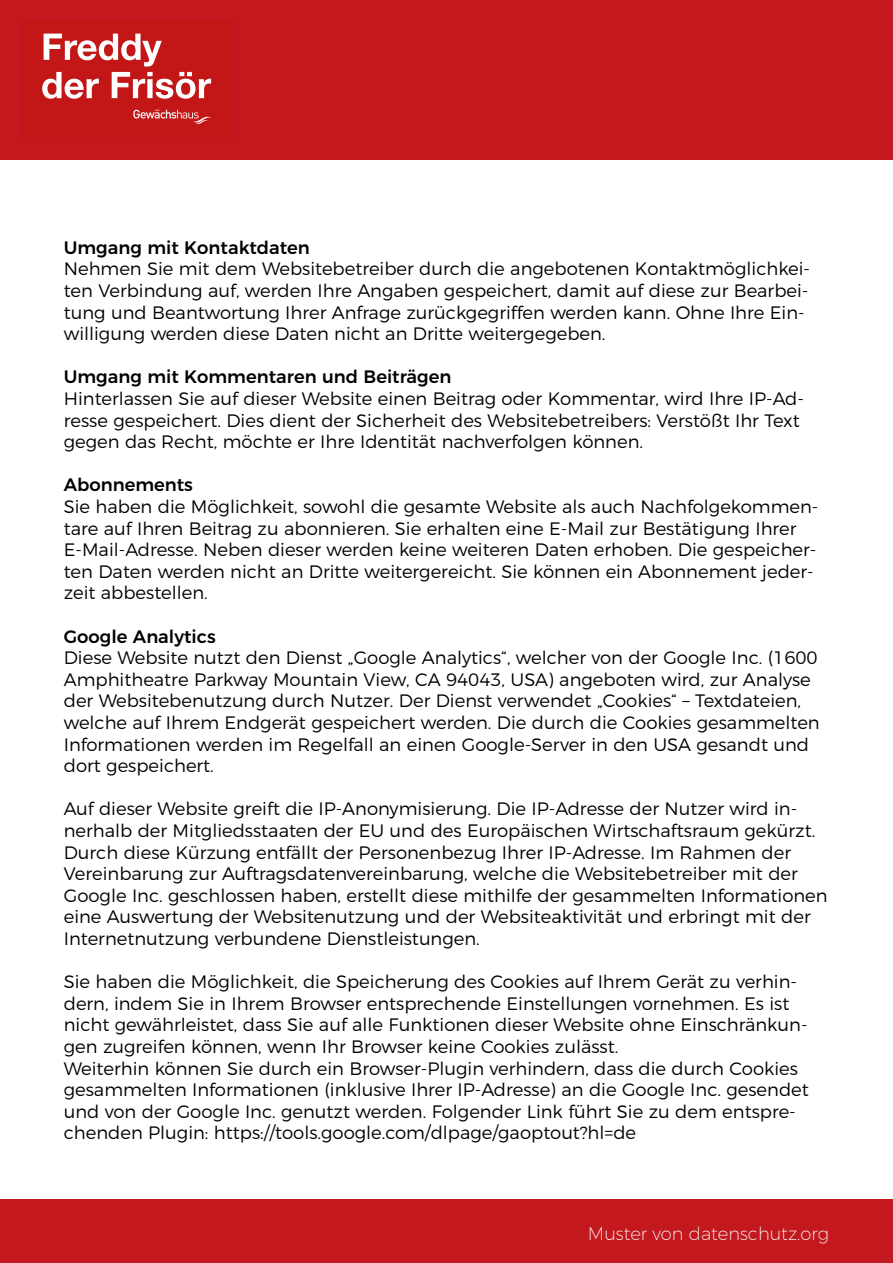
<style>
.page{position:relative;width:893px;height:1263px;background:#fff}
.page>*{position:absolute;margin:0;border:0;box-sizing:border-box;transform-origin:0 0}
.t1{font:300 18px/21.6px "Montserrat";color:#000}
.t2{font:500 18px "Montserrat";color:#000}
.t3{font:200 18px "Montserrat";color:#fff}
</style>
<div class="page">
<div style="left:0;top:0;width:893px;height:159px;background:#c3181d"></div>
<div style="left:21px;top:21px;width:213px;height:117px;background:#c31717"></div>
<svg style="left:133px;top:109px;width:78px;height:15px"></svg>
<svg style="left:42px;top:34px;width:169px;height:65px"></svg>
<div style="left:0;top:1199px;width:892px;height:64px;background:#c3181d"></div>
<p class="t2" style="left:64px;top:233px;width:248px">Umgang mit Kontaktdaten</p>
<p class="t1" style="left:64px;top:257px;width:748px">Nehmen Sie mit dem Websitebetreiber durch die angebotenen Kontaktmöglichkei&shy;ten Verbindung auf, werden Ihre Angaben gespeichert, damit auf diese zur Bearbei&shy;tung und Beantwortung Ihrer Anfrage zurückgegriffen werden kann. Ohne Ihre Ein&shy;willigung werden diese Daten nicht an Dritte weitergegeben.</p>
<p class="t2" style="left:64px;top:362px;width:389px">Umgang mit Kommentaren und Beiträgen</p>
<p class="t1" style="left:64px;top:386px;width:742px">Hinterlassen Sie auf dieser Website einen Beitrag oder Kommentar, wird Ihre IP-Ad&shy;resse gespeichert. Dies dient der Sicherheit des Websitebetreibers: Verstößt Ihr Text gegen das Recht, möchte er Ihre Identität nachverfolgen können.</p>
<p class="t2" style="left:64px;top:470px;width:131px">Abonnements</p>
<p class="t1" style="left:64px;top:494px;width:756px">Sie haben die Möglichkeit, sowohl die gesamte Website als auch Nachfolgekommen&shy;tare auf Ihren Beitrag zu abonnieren. Sie erhalten eine E-Mail zur Bestätigung Ihrer E-Mail-Adresse. Neben dieser werden keine weiteren Daten erhoben. Die gespeicher&shy;ten Daten werden nicht an Dritte weitergereicht. Sie können ein Abonnement jeder&shy;zeit abbestellen.</p>
<p class="t2" style="left:64px;top:622px;width:153px">Google Analytics</p>
<p class="t1" style="left:64px;top:645px;width:757px">Diese Website nutzt den Dienst „Google Analytics“, welcher von der Google Inc. (1600<br>Amphitheatre Parkway Mountain View, CA 94043, USA) angeboten wird, zur Analyse der Websitebenutzung durch Nutzer. Der Dienst verwendet „Cookies“ – Textdateien, welche auf Ihrem Endgerät gespeichert werden. Die durch die Cookies gesammelten Informationen werden im Regelfall an einen Google-Server in den USA gesandt und dort gespeichert.</p>
<p class="t1" style="left:64px;top:797px;width:765px">Auf dieser Website greift die IP-Anonymisierung. Die IP-Adresse der Nutzer wird in&shy;nerhalb der Mitgliedsstaaten der EU und des Europäischen Wirtschaftsraum gekürzt.<br>Durch diese Kürzung entfällt der Personenbezug Ihrer IP-Adresse. Im Rahmen der Vereinbarung zur Auftragsdatenvereinbarung, welche die Websitebetreiber mit der Google Inc. geschlossen haben, erstellt diese mithilfe der gesammelten Informationen eine Auswertung der Websitenutzung und der Websiteaktivität und erbringt mit der Internetnutzung verbundene Dienstleistungen.</p>
<p class="t1" style="left:64px;top:969px;width:747px">Sie haben die Möglichkeit, die Speicherung des Cookies auf Ihrem Gerät zu verhin&shy;dern, indem Sie in Ihrem Browser entsprechende Einstellungen vornehmen. Es ist nicht gewährleistet, dass Sie auf alle Funktionen dieser Website ohne Einschränkun&shy;gen zugreifen können, wenn Ihr Browser keine Cookies zulässt.<br>Weiterhin können Sie durch ein Browser-Plugin verhindern, dass die durch Cookies gesammelten Informationen (inklusive Ihrer IP-Adresse) an die Google Inc. gesendet und von der Google Inc. genutzt werden. Folgender Link führt Sie zu dem entspre&shy;chenden Plugin: https://tools.google.com/dlpage/gaoptout?hl=de</p>
<p class="t3" style="left:588px;top:1220px;width:243px">Muster von datenschutz.org</p>
</div>
